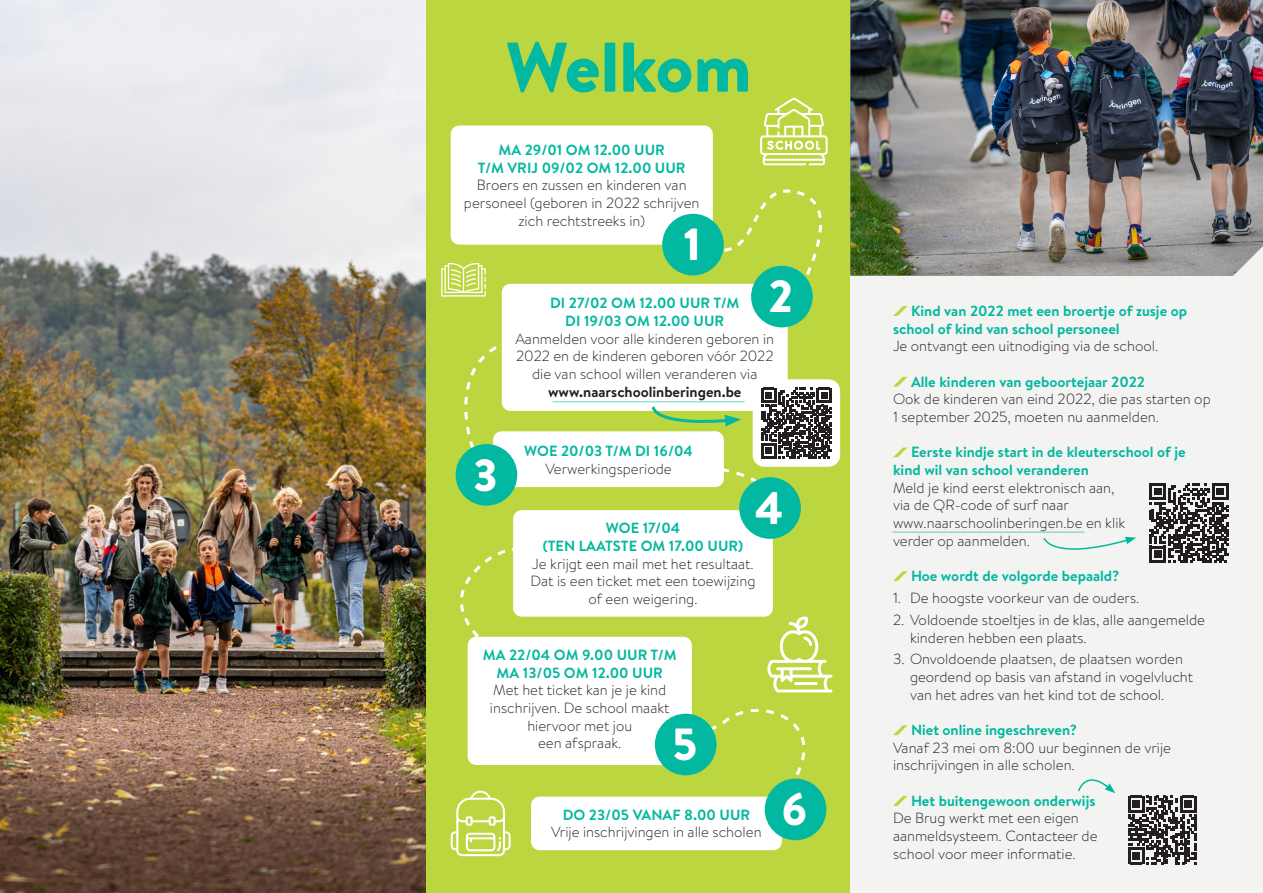
<style>
.page{position:relative;width:1263px;height:893px;background:#fff}
.page>*{position:absolute;margin:0;border:0;box-sizing:border-box;transform-origin:0 0}
.t1{font:900 70.35px "Brandon Text";color:#03b8a0}
.t2{font:900 45px "Brandon Text";color:#fff}
.t3{font:300 14.7px/17.7px "Brandon Text";color:#231f20}
.t4{font:700 14.7px/17.7px "Brandon Text";color:#03b8a0;text-align:center}
.s1{font-weight:700}
</style>
<div class="page">
<div style="left:425px;top:0;width:425px;height:893px;background:#bcd640"></div>
<div style="left:850px;top:0;width:413px;height:893px;background:#f3f3f2"></div>
<img style="left:850px;top:0;width:413px;height:275px">
<svg style="left:893px;top:306px;width:14px;height:10px"></svg>
<svg style="left:893px;top:377px;width:14px;height:10px"></svg>
<svg style="left:893px;top:447px;width:14px;height:10px"></svg>
<svg style="left:893px;top:571px;width:14px;height:10px"></svg>
<svg style="left:893px;top:725px;width:14px;height:10px"></svg>
<svg style="left:893px;top:796px;width:14px;height:10px"></svg>
<img style="left:0;top:0;width:425px;height:893px">
<div style="left:451px;top:126px;width:262px;height:119px;background:#fff;border-radius:9px"></div>
<svg style="left:760px;top:98px;width:68px;height:67px"></svg>
<svg style="left:1149px;top:483px;width:80px;height:80px"></svg>
<svg style="left:441px;top:187px;width:400px;height:669px"></svg>
<svg style="left:1043px;top:537px;width:93px;height:13px"></svg>
<svg style="left:1078px;top:779px;width:37px;height:14px"></svg>
<hr style="left:893px;top:531px;width:191px;height:2px;background:#03b8a0">
<hr style="left:553px;top:401px;width:191px;height:1px;background:#03b8a0">
<svg style="left:1128px;top:796px;width:68px;height:68px"></svg>
<p class="t1" style="left:506px;top:18px;width:247px">Welkom</p>
<p class="t4" style="left:478px;top:141px;width:209px">MA 29/01 OM 12.00 UUR<br>T/M VRIJ 09/02 OM 12.00 UUR</p>
<p class="t3" style="left:464px;top:176px;width:237px;text-align:center">Broers en zussen en kinderen van personeel (geboren in 2022 schrijven zich rechtstreeks in)</p>
<p class="t2" style="left:683px;top:213px;width:19px">1</p>
<p class="t2" style="left:473px;top:443px;width:26px">3</p>
<p class="t2" style="left:769px;top:265px;width:26px">2</p>
<p class="t4" style="left:550px;top:294px;width:191px">DI 27/02 OM 12.00 UUR T/M<br>DI 19/03 OM 12.00 UUR</p>
<p class="t3" style="left:515px;top:329px;width:260px;text-align:center">Aanmelden voor alle kinderen geboren in 2022 en de kinderen geboren vóór 2022 die van school willen veranderen via <span class="s1">www.naarschoolinberingen.be</span></p>
<p class="t4" style="left:524px;top:442px;width:170px">WOE 20/03 T/M DI 16/04</p>
<p class="t3" style="left:545px;top:459px;width:128px">Verwerkingsperiode</p>
<p class="t2" style="left:755px;top:476px;width:30px">4</p>
<p class="t4" style="left:543px;top:519px;width:202px">WOE 17/04<br>(TEN LAATSTE OM 17.00 UUR)</p>
<p class="t3" style="left:530px;top:554px;width:226px;text-align:center">Je krijgt een mail met het resultaat.<br>Dat is een ticket met een toewijzing of een weigering.</p>
<p class="t4" style="left:483px;top:646px;width:195px">MA 22/04 OM 9.00 UUR T/M<br>MA 13/05 OM 12.00 UUR</p>
<p class="t3" style="left:490px;top:681px;width:181px;text-align:center">Met het ticket kan je je kind inschrijven. De school maakt hiervoor met jou<br>een afspraak.</p>
<p class="t2" style="left:672px;top:713px;width:27px">5</p>
<p class="t4" style="left:563px;top:805px;width:189px">DO 23/05 VANAF 8.00 UUR</p>
<p class="t3" style="left:551px;top:823px;width:212px">Vrije inschrijvingen in alle scholen</p>
<p class="t2" style="left:782px;top:778px;width:28px">6</p>
<p class="t4" style="left:893px;top:302px;width:296px;text-align:left;text-indent:18px">Kind van 2022 met een broertje of zusje op school of kind van school personeel</p>
<p class="t3" style="left:893px;top:337px;width:267px">Je ontvangt een uitnodiging via de school.</p>
<p class="t4" style="left:911px;top:372px;width:236px">Alle kinderen van geboortejaar 2022</p>
<p class="t3" style="left:893px;top:390px;width:319px">Ook de kinderen van eind 2022, die pas starten op<br>1 september 2025, moeten nu aanmelden.</p>
<p class="t4" style="left:893px;top:443px;width:294px;text-align:left;text-indent:18px">Eerste kindje start in de kleuterschool of je kind wil van school veranderen</p>
<p class="t3" style="left:893px;top:478px;width:234px">Meld je kind eerst elektronisch aan, via de QR-code of surf naar www.naarschoolinberingen.be en klik verder op aanmelden.</p>
<p class="t4" style="left:911px;top:567px;width:210px">Hoe wordt de volgorde bepaald?</p>
<p class="t3" style="left:893px;top:588px;width:248px">1. De hoogste voorkeur van de ouders.</p>
<p class="t3" style="left:910px;top:610px;width:296px;text-indent:-17px">2. Voldoende stoeltjes in de klas, alle aangemelde kinderen hebben een plaats.</p>
<p class="t3" style="left:910px;top:650px;width:285px;text-indent:-17px">3. Onvoldoende plaatsen, de plaatsen worden geordend op basis van afstand in vogelvlucht van het adres van het kind tot de school.</p>
<p class="t4" style="left:911px;top:721px;width:168px">Niet online ingeschreven?</p>
<p class="t3" style="left:893px;top:738px;width:279px">Vanaf 23 mei om 8:00 uur beginnen de vrije inschrijvingen in alle scholen.</p>
<p class="t4" style="left:911px;top:791px;width:186px">Het buitengewoon onderwijs</p>
<p class="t3" style="left:893px;top:809px;width:206px">De Brug werkt met een eigen aanmeldsysteem. Contacteer de school voor meer informatie.</p>
</div>
